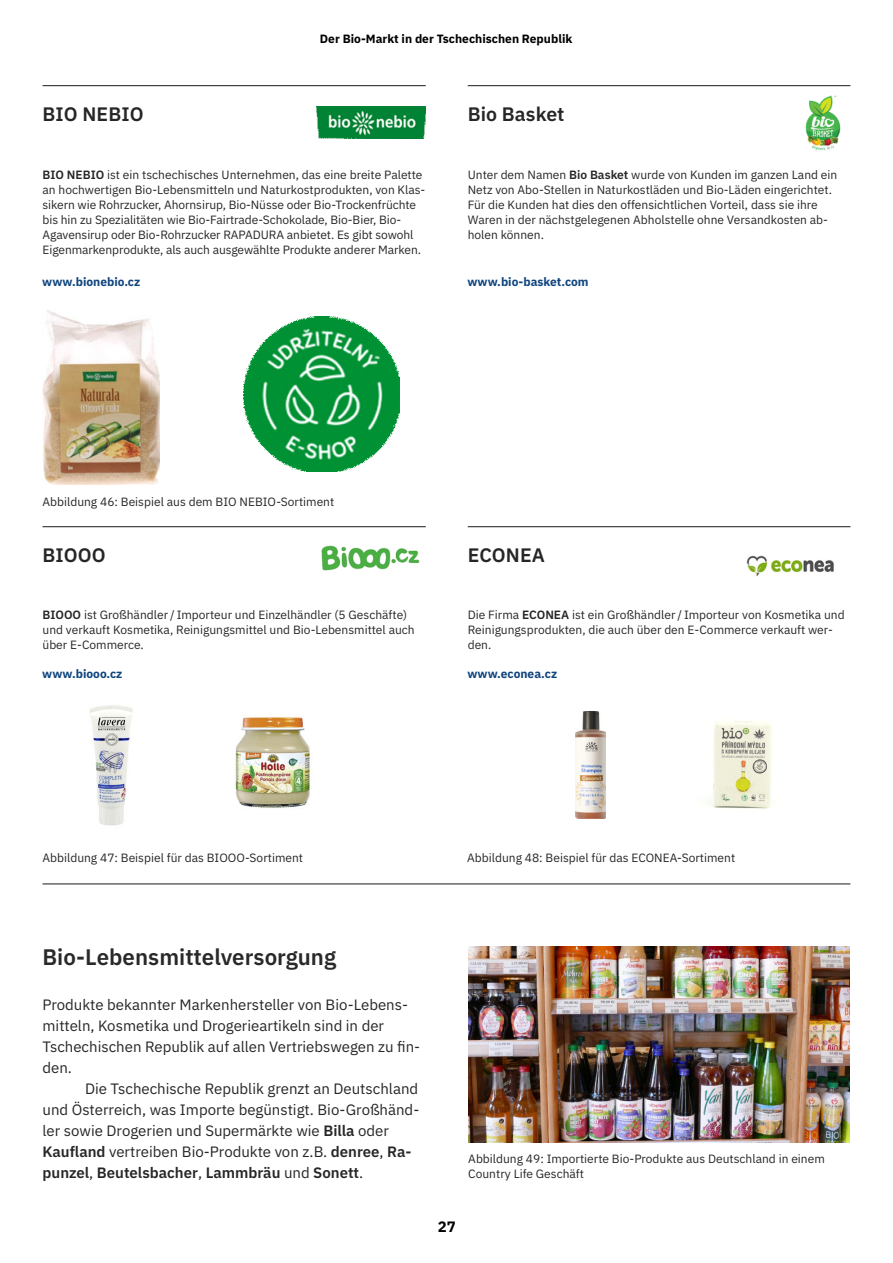
<style>
.page{position:relative;width:893px;height:1263px;background:#fff}
.page>*{position:absolute;margin:0;border:0;box-sizing:border-box;transform-origin:0 0}
.t1{font:600 22.5px "IBM Plex Sans";color:#292929}
.t2{font:600 19.5px "IBM Plex Sans";letter-spacing:.005em;color:#262626}
.t3{font:15px/21px "IBM Plex Sans";color:#262626}
.t4{font:700 15px "IBM Plex Sans";color:#000}
.t5{font:12px/15px "IBM Plex Sans";color:#262626}
.t6{font:700 12px "IBM Plex Sans";color:#11457e}
.t7{font:700 12px "IBM Plex Sans";color:#000}
.s1{font-weight:600}
</style>
<div class="page">
<img style="left:321px;top:545px;width:99px;height:26px">
<hr style="left:43px;top:85px;width:383px;height:1px;background:#262626">
<hr style="left:43px;top:526px;width:383px;height:1px;background:#262626">
<hr style="left:468px;top:85px;width:382px;height:1px;background:#262626">
<hr style="left:468px;top:526px;width:382px;height:1px;background:#262626">
<img style="left:317px;top:107px;width:109px;height:32px">
<img style="left:43px;top:310px;width:117px;height:175px">
<img style="left:244px;top:317px;width:155px;height:155px">
<img style="left:746px;top:555px;width:88px;height:22px">
<img style="left:89px;top:705px;width:44px;height:121px">
<img style="left:235px;top:717px;width:75px;height:91px">
<img style="left:575px;top:712px;width:30px;height:106px">
<img style="left:707px;top:721px;width:65px;height:88px">
<hr style="left:43px;top:883px;width:807px;height:1px;background:#262626">
<img style="left:468px;top:947px;width:382px;height:195px">
<img style="left:805px;top:95px;width:36px;height:56px">
<h2 class="t2" style="left:43px;top:106px;width:103px">BIO NEBIO</h2>
<p class="t7" style="left:320px;top:33px;width:254px">Der Bio-Markt in der Tschechischen Republik</p>
<h2 class="t2" style="left:468px;top:106px;width:98px">Bio Basket</h2>
<p class="t5" style="left:43px;top:168px;width:384px"><span class="s1">BIO NEBIO</span> ist ein tschechisches Unternehmen, das eine breite Palette an hochwertigen Bio-Lebensmitteln und Naturkostprodukten, von Klas&shy;sikern wie Rohrzucker, Ahornsirup, Bio-Nüsse oder Bio-Trockenfrüchte bis hin zu Spezialitäten wie Bio-Fairtrade-Schokolade, Bio-Bier, Bio-Agavensirup oder Bio-Rohrzucker RAPADURA anbietet. Es gibt sowohl Eigenmarkenprodukte, als auch ausgewählte Produkte anderer Marken.</p>
<p class="t6" style="left:42px;top:277px;width:100px">www.bionebio.cz</p>
<p class="t5" style="left:468px;top:168px;width:371px">Unter dem Namen <span class="s1">Bio Basket</span> wurde von Kunden im ganzen Land ein Netz von Abo-Stellen in Naturkostläden und Bio-Läden eingerichtet.<br>Für die Kunden hat dies den offensichtlichen Vorteil, dass sie ihre Waren in der nächstgelegenen Abholstelle ohne Versandkosten ab&shy;holen können.</p>
<p class="t6" style="left:467px;top:277px;width:123px">www.bio-basket.com</p>
<p class="t5" style="left:43px;top:495px;width:293px">Abbildung 46: Beispiel aus dem BIO NEBIO-Sortiment</p>
<h2 class="t2" style="left:43px;top:546px;width:65px">BIOOO</h2>
<p class="t5" style="left:43px;top:608px;width:374px"><span class="s1">BIOOO</span> ist Großhändler / Importeur und Einzelhändler (5 Geschäfte) und verkauft Kosmetika, Reinigungsmittel und Bio-Lebensmittel auch über E-Commerce.</p>
<h2 class="t2" style="left:468px;top:546px;width:79px">ECONEA</h2>
<p class="t5" style="left:468px;top:608px;width:378px">Die Firma <span class="s1">ECONEA</span> ist ein Großhändler / Importeur von Kosmetika und<br>Reinigungsprodukten, die auch über den E-Commerce verkauft wer&shy;den.</p>
<p class="t6" style="left:42px;top:669px;width:82px">www.biooo.cz</p>
<p class="t6" style="left:467px;top:669px;width:91px">www.econea.cz</p>
<p class="t5" style="left:43px;top:851px;width:262px">Abbildung 47: Beispiel für das BIOOO-Sortiment</p>
<p class="t5" style="left:467px;top:851px;width:269px">Abbildung 48: Beispiel für das ECONEA-Sortiment</p>
<h1 class="t1" style="left:43px;top:948px;width:295px">Bio-Lebensmittelversorgung</h1>
<p class="t3" style="left:43px;top:995px;width:379px">Produkte bekannter Markenhersteller von Bio-Lebens&shy;mitteln, Kosmetika und Drogerieartikeln sind in der Tschechischen Republik auf allen Vertriebswegen zu fin&shy;den.</p>
<p class="t3" style="left:43px;top:1079px;width:378px;text-indent:43px">Die Tschechische Republik grenzt an Deutschland und Österreich, was Importe begünstigt. Bio-Großhänd&shy;ler sowie Drogerien und Supermärkte wie <span class="s1">Billa</span> oder <span class="s1">Kaufland</span> vertreiben Bio-Produkte von z.B. <span class="s1">denree</span>, <span class="s1">Ra&shy;punzel</span>, <span class="s1">Beutelsbacher</span>, <span class="s1">Lammbräu</span> und <span class="s1">Sonett</span>.</p>
<p class="t5" style="left:468px;top:1152px;width:358px">Abbildung 49: Importierte Bio-Produkte aus Deutschland in einem<br>Country Life Geschäft</p>
<p class="t4" style="left:438px;top:1220px;width:19px">27</p>
</div>
